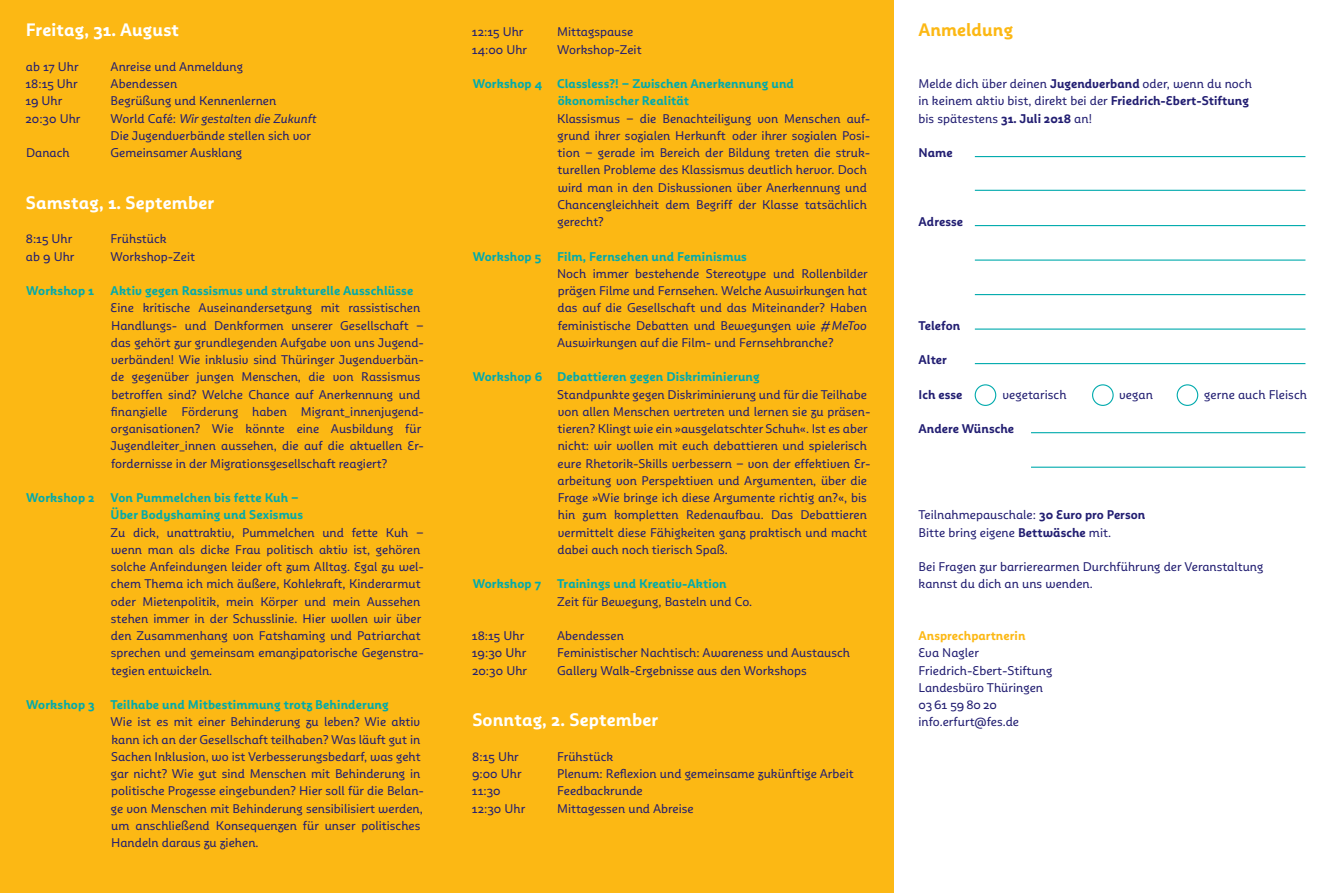
<style>
.page{position:relative;width:1331px;height:893px;background:#fff}
.page>*{position:absolute;margin:0;border:0;box-sizing:border-box;transform-origin:0 0}
.t1{font:700 18px "Multiple Sans Alt I";letter-spacing:.01em;color:#fff}
.t2{font:700 18px "Multiple Sans Alt I";letter-spacing:.005em;color:#fcb814}
.t3{font:12.6px/17.2px "Multiple Sans Alt I";letter-spacing:.005em;color:#221e72}
.t4{font:700 12.6px/17.2px "Multiple Sans Alt I";letter-spacing:.01em;color:#00aaad}
.t5{font:700 12.6px "Multiple Sans Alt I";letter-spacing:.005em;color:#221e72}
.t6{font:700 12.6px "Multiple Sans Alt I";letter-spacing:.005em;color:#fcb814}
.s1{font-style:italic}
.s2{font-weight:700}
</style>
<div class="page">
<div style="left:0;top:0;width:893px;height:893px;background:#fcb814"></div>
<hr style="left:975px;top:190px;width:330px;height:1px;background:#00aaad">
<hr style="left:975px;top:156px;width:330px;height:1px;background:#00aaad">
<hr style="left:975px;top:225px;width:330px;height:1px;background:#00aaad">
<hr style="left:975px;top:260px;width:330px;height:1px;background:#00aaad">
<hr style="left:975px;top:329px;width:330px;height:1px;background:#00aaad">
<hr style="left:975px;top:294px;width:330px;height:1px;background:#00aaad">
<div style="left:975px;top:384px;width:21px;height:22px;border:1px solid #00aaad;border-radius:50%"></div>
<div style="left:1092px;top:384px;width:22px;height:22px;border:1px solid #00aaad;border-radius:50%"></div>
<div style="left:1177px;top:384px;width:21px;height:22px;border:1px solid #00aaad;border-radius:50%"></div>
<hr style="left:1031px;top:467px;width:274px;height:1px;background:#00aaad">
<hr style="left:1031px;top:432px;width:274px;height:1px;background:#00aaad">
<hr style="left:975px;top:363px;width:330px;height:1px;background:#00aaad">
<h1 class="t1" style="left:26px;top:19px;width:155px">Freitag, 31. August</h1>
<p class="t3" style="left:26px;top:58px;width:54px">ab 17 Uhr</p>
<p class="t3" style="left:111px;top:58px;width:134px">Anreise und Anmeldung</p>
<p class="t3" style="left:25px;top:75px;width:54px">18:15 Uhr</p>
<p class="t3" style="left:111px;top:75px;width:68px">Abendessen</p>
<p class="t3" style="left:25px;top:92px;width:39px">19 Uhr</p>
<p class="t3" style="left:111px;top:92px;width:167px">Begrüßung und Kennenlernen</p>
<p class="t3" style="left:25px;top:110px;width:57px">20:30 Uhr</p>
<p class="t3" style="left:111px;top:110px;width:208px">World Café: <span class="s1">Wir gestalten die Zukunft<br></span>Die Jugendverbände stellen sich vor</p>
<p class="t3" style="left:26px;top:144px;width:45px">Danach</p>
<p class="t3" style="left:111px;top:144px;width:133px">Gemeinsamer Ausklang</p>
<h1 class="t1" style="left:26px;top:191px;width:190px">Samstag, 1. September</h1>
<p class="t3" style="left:26px;top:230px;width:48px">8:15 Uhr</p>
<p class="t3" style="left:111px;top:230px;width:58px">Frühstück</p>
<p class="t3" style="left:26px;top:248px;width:50px">ab 9 Uhr</p>
<p class="t3" style="left:111px;top:248px;width:86px">Workshop-Zeit</p>
<p class="t4" style="left:26px;top:282px;width:69px">Workshop 1</p>
<p class="t4" style="left:111px;top:282px;width:304px">Aktiv gegen Rassismus und strukturelle Ausschlüsse</p>
<p class="t3" style="left:111px;top:299px;width:315px">Eine kritische Auseinandersetzung mit rassistischen Handlungs- und Denkformen unserer Gesellschaft – das gehört zur grundlegenden Aufgabe von uns Jugend&shy;verbänden! Wie inklusiv sind Thüringer Jugendverbän&shy;de gegenüber jungen Menschen, die von Rassismus betroffen sind? Welche Chance auf Anerkennung und finanzielle Förderung haben Migrant_innenjugend&shy;organisationen? Wie könnte eine Ausbildung für Jugendleiter_innen aussehen, die auf die aktuellen Er&shy;fordernisse in der Migrationsgesellschaft reagiert?</p>
<p class="t4" style="left:26px;top:489px;width:70px">Workshop 2</p>
<p class="t4" style="left:111px;top:489px;width:194px">Von Pummelchen bis fette Kuh –<br>Über Bodyshaming und Sexismus</p>
<p class="t3" style="left:111px;top:524px;width:315px">Zu dick, unattraktiv, Pummelchen und fette Kuh – wenn man als dicke Frau politisch aktiv ist, gehören solche Anfeindungen leider oft zum Alltag. Egal zu wel&shy;chem Thema ich mich äußere, Kohlekraft, Kinderarmut oder Mietenpolitik, mein Körper und mein Aussehen stehen immer in der Schusslinie. Hier wollen wir über den Zusammenhang von Fatshaming und Patriarchat sprechen und gemeinsam emanzipatorische Gegenstra&shy;tegien entwickeln.</p>
<p class="t4" style="left:26px;top:696px;width:70px">Workshop 3</p>
<p class="t4" style="left:111px;top:696px;width:280px">Teilhabe und Mitbestimmung trotz Behinderung</p>
<p class="t3" style="left:111px;top:713px;width:315px">Wie ist es mit einer Behinderung zu leben? Wie aktiv kann ich an der Gesellschaft teilhaben? Was läuft gut in Sachen Inklusion, wo ist Verbesserungsbedarf, was geht gar nicht? Wie gut sind Menschen mit Behinderung in politische Prozesse eingebunden? Hier soll für die Belan&shy;ge von Menschen mit Behinderung sensibilisiert werden, um anschließend Konsequenzen für unser politisches Handeln daraus zu ziehen.</p>
<p class="t3" style="left:472px;top:23px;width:53px">12:15 Uhr</p>
<p class="t3" style="left:557px;top:23px;width:78px">Mittagspause</p>
<p class="t3" style="left:472px;top:41px;width:57px">14:00 Uhr</p>
<p class="t3" style="left:557px;top:41px;width:86px">Workshop-Zeit</p>
<p class="t4" style="left:558px;top:75px;width:238px;text-indent:-85px">Workshop 4 Classless?! – Zwischen Anerkennung und ökonomischer Realität</p>
<p class="t3" style="left:557px;top:110px;width:315px">Klassismus – die Benachteiligung von Menschen auf&shy;grund ihrer sozialen Herkunft oder ihrer sozialen Posi&shy;tion – gerade im Bereich der Bildung treten die struk&shy;turellen Probleme des Klassismus deutlich hervor. Doch wird man in den Diskussionen über Anerkennung und Chancengleichheit dem Begriff der Klasse tatsächlich gerecht?</p>
<p class="t4" style="left:473px;top:248px;width:70px">Workshop 5</p>
<p class="t4" style="left:557px;top:248px;width:191px">Film, Fernsehen und Feminismus</p>
<p class="t3" style="left:557px;top:265px;width:312px;text-align:justify">Noch immer bestehende Stereotype und Rollenbilder prägen Filme und Fernsehen. Welche Auswirkungen hat das auf die Gesellschaft und das Miteinander? Haben feministische Debatten und Bewegungen wie <span class="s1"># MeToo </span>Auswirkungen auf die Film- und Fernsehbranche?</p>
<p class="t4" style="left:473px;top:368px;width:289px">Workshop 6 Debattieren gegen Diskriminierung</p>
<p class="t3" style="left:557px;top:386px;width:315px">Standpunkte gegen Diskriminierung und für die Teilhabe von allen Menschen vertreten und lernen sie zu präsen&shy;tieren? Klingt wie ein »ausgelatschter Schuh«. Ist es aber nicht: wir wollen mit euch debattieren und spielerisch eure Rhetorik-Skills verbessern – von der effektiven Er&shy;arbeitung von Perspektiven und Argumenten, über die Frage »Wie bringe ich diese Argumente richtig an?«, bis hin zum kompletten Redenaufbau. Das Debattieren vermittelt diese Fähigkeiten ganz praktisch und macht dabei auch noch tierisch Spaß.</p>
<p class="t4" style="left:473px;top:575px;width:70px">Workshop 7</p>
<p class="t4" style="left:557px;top:575px;width:171px">Trainings und Kreativ-Aktion</p>
<p class="t3" style="left:557px;top:593px;width:197px">Zeit für Bewegung, Basteln und Co.</p>
<p class="t3" style="left:472px;top:627px;width:54px">18:15 Uhr</p>
<p class="t3" style="left:557px;top:627px;width:68px">Abendessen</p>
<p class="t3" style="left:472px;top:644px;width:56px">19:30 Uhr</p>
<p class="t3" style="left:557px;top:644px;width:294px">Feministischer Nachtisch: Awareness und Austausch</p>
<p class="t3" style="left:472px;top:662px;width:57px">20:30 Uhr</p>
<p class="t3" style="left:557px;top:662px;width:251px">Gallery Walk-Ergebnisse aus den Workshops</p>
<h1 class="t1" style="left:472px;top:709px;width:187px">Sonntag, 2. September</h1>
<p class="t3" style="left:472px;top:748px;width:48px">8:15 Uhr</p>
<p class="t3" style="left:557px;top:748px;width:58px">Frühstück</p>
<p class="t3" style="left:472px;top:765px;width:51px">9:00 Uhr</p>
<p class="t3" style="left:557px;top:765px;width:298px">Plenum: Reflexion und gemeinsame zukünftige Arbeit</p>
<p class="t3" style="left:472px;top:782px;width:30px">11:30</p>
<p class="t3" style="left:557px;top:782px;width:87px">Feedbackrunde</p>
<p class="t3" style="left:472px;top:800px;width:55px">12:30 Uhr</p>
<p class="t3" style="left:557px;top:800px;width:138px">Mittagessen und Abreise</p>
<h1 class="t2" style="left:918px;top:19px;width:96px">Anmeldung</h1>
<p class="t3" style="left:918px;top:75px;width:335px">Melde dich über deinen <span class="s2">Jugendverband</span> oder, wenn du noch in keinem aktiv bist, direkt bei der <span class="s2">Friedrich-Ebert-Stiftung </span>bis spätestens <span class="s2">31. Juli 2018</span> an!</p>
<p class="t5" style="left:918px;top:145px;width:36px">Name</p>
<p class="t5" style="left:918px;top:214px;width:46px">Adresse</p>
<p class="t5" style="left:918px;top:317px;width:43px">Telefon</p>
<p class="t5" style="left:918px;top:352px;width:30px">Alter</p>
<p class="t5" style="left:918px;top:386px;width:45px">Ich esse</p>
<p class="t3" style="left:1002px;top:386px;width:66px">vegetarisch</p>
<p class="t3" style="left:1119px;top:386px;width:35px">vegan</p>
<p class="t3" style="left:1204px;top:386px;width:104px">gerne auch Fleisch</p>
<p class="t5" style="left:918px;top:421px;width:97px">Andere Wünsche</p>
<p class="t3" style="left:918px;top:506px;width:228px">Teilnahmepauschale: <span class="s2">30 Euro pro Person<br></span>Bitte bring eigene <span class="s2">Bettwäsche</span> mit.</p>
<p class="t3" style="left:918px;top:558px;width:346px">Bei Fragen zur barrierearmen Durchführung der Veranstaltung kannst du dich an uns wenden.</p>
<p class="t6" style="left:918px;top:628px;width:108px">Ansprechpartnerin</p>
<p class="t3" style="left:918px;top:644px;width:135px">Eva Nagler<br>Friedrich-Ebert-Stiftung<br>Landesbüro Thüringen<br>0361 59 80 20 info.erfurt@fes.de</p>
</div>
